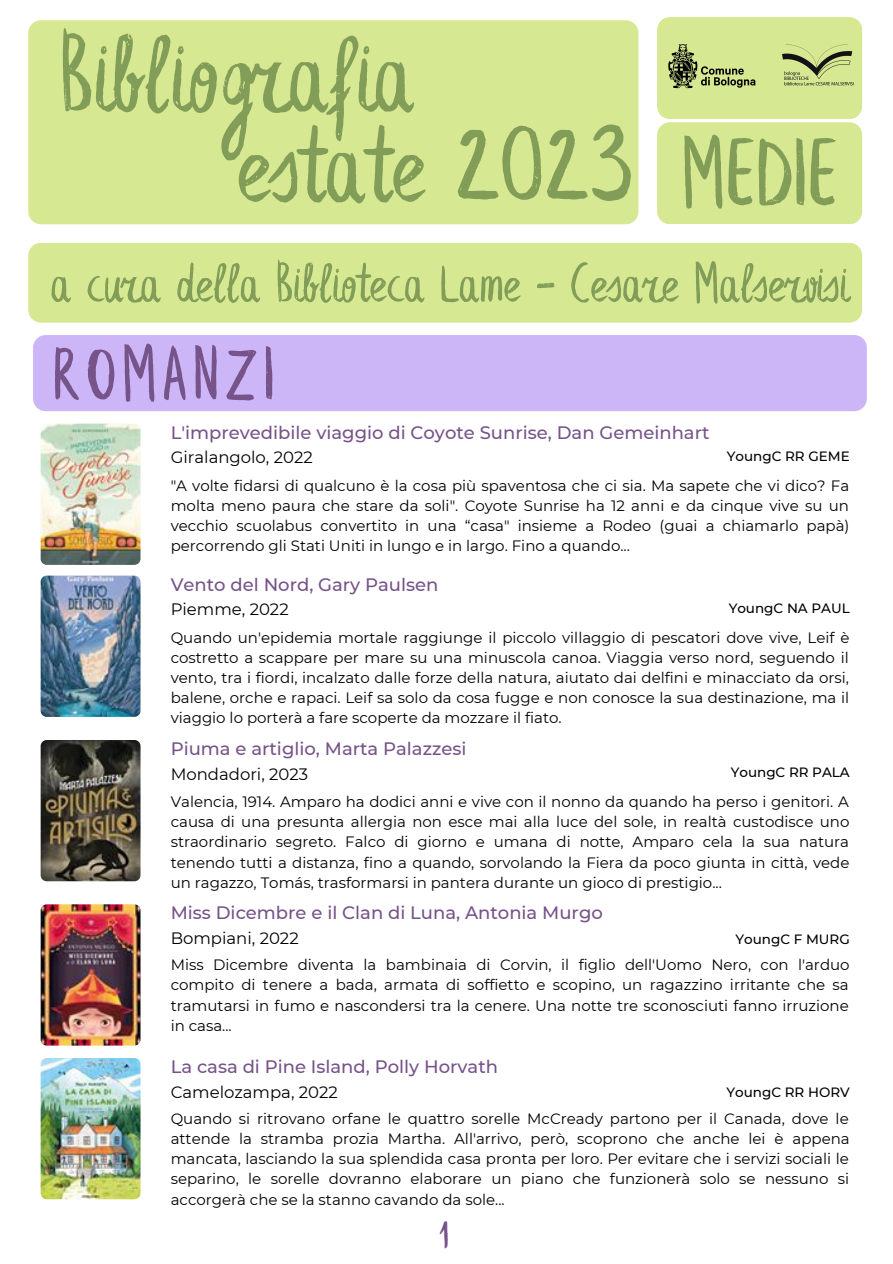
<style>
.page{position:relative;width:893px;height:1264px;background:#fff}
.page>*{position:absolute;margin:0;border:0;box-sizing:border-box;transform-origin:0 0}
.t1{font:112.35px "Leafy Extended";color:#819d57}
.t2{font:99px "Leafy Extended";color:#819d57}
.t3{font:78px "Leafy Extended";letter-spacing:.085em;color:#765389}
.t4{font:57px "Leafy Extended";color:#819d57}
.t5{font:37.5px "Leafy Extended";color:#765389}
.t6{font:500 18px "Montserrat";color:#765389}
.t7{font:16.5px "Montserrat";color:#000}
.t8{font:15px/20.2px "Montserrat";color:#000;text-align:justify}
.t9{font:500 13.5px "Montserrat";color:#000}
</style>
<div class="page">
<div style="left:33px;top:335px;width:833px;height:76px;background:#ccb6f8;border-radius:13px"></div>
<div style="left:28px;top:20px;width:610px;height:204px;background:#d7e893;border-radius:13px"></div>
<div style="left:657px;top:122px;width:205px;height:102px;background:#d7e893;border-radius:13px"></div>
<div style="left:28px;top:243px;width:834px;height:80px;background:#d7e893;border-radius:13px"></div>
<div style="left:657px;top:17px;width:205px;height:102px;background:#d7e893;border-radius:13px"></div>
<img style="left:668px;top:20px;width:194px;height:91px">
<img style="left:41px;top:423px;width:99px;height:142px;border-radius:6px">
<img style="left:41px;top:575px;width:99px;height:141px;border-radius:6px">
<img style="left:41px;top:740px;width:99px;height:141px;border-radius:6px">
<img style="left:41px;top:904px;width:99px;height:141px;border-radius:6px">
<img style="left:41px;top:1057px;width:99px;height:142px;border-radius:6px">
<p class="t1" style="left:59px;top:28px;width:357px">Bibliografia</p>
<p class="t1" style="left:237px;top:119px;width:399px">estate 2023</p>
<p class="t2" style="left:681px;top:132px;width:158px">MEDIE</p>
<p class="t4" style="left:50px;top:260px;width:799px">a cura della Biblioteca Lame - Cesare Malservisi</p>
<p class="t3" style="left:53px;top:342px;width:223px">ROMANZI</p>
<p class="t6" style="left:171px;top:421px;width:540px">L'imprevedibile viaggio di Coyote Sunrise, Dan Gemeinhart</p>
<p class="t7" style="left:171px;top:447px;width:143px">Giralangolo, 2022</p>
<p class="t8" style="left:171px;top:475px;width:680px">"A volte fidarsi di qualcuno è la cosa più spaventosa che ci sia. Ma sapete che vi dico? Fa molta meno paura che stare da soli". Coyote Sunrise ha 12 anni e da cinque vive su un vecchio scuolabus convertito in una “casa" insieme a Rodeo (guai a chiamarlo papà) percorrendo gli Stati Uniti in lungo e in largo. Fino a quando...</p>
<p class="t9" style="left:726px;top:447px;width:124px">YoungC RR GEME</p>
<p class="t6" style="left:171px;top:573px;width:269px">Vento del Nord, Gary Paulsen</p>
<p class="t7" style="left:171px;top:599px;width:119px">Piemme, 2022</p>
<p class="t8" style="left:171px;top:627px;width:680px">Quando un'epidemia mortale raggiunge il piccolo villaggio di pescatori dove vive, Leif è costretto a scappare per mare su una minuscola canoa. Viaggia verso nord, seguendo il vento, tra i fiordi, incalzato dalle forze della natura, aiutato dai delfini e minacciato da orsi, balene, orche e rapaci. Leif sa solo da cosa fugge e non conosce la sua destinazione, ma il viaggio lo porterà a fare scoperte da mozzare il fiato.</p>
<p class="t9" style="left:728px;top:599px;width:123px">YoungC NA PAUL</p>
<p class="t6" style="left:171px;top:737px;width:297px">Piuma e artiglio, Marta Palazzesi</p>
<p class="t7" style="left:171px;top:763px;width:139px">Mondadori, 2023</p>
<p class="t8" style="left:171px;top:791px;width:680px">Valencia, 1914. Amparo ha dodici anni e vive con il nonno da quando ha perso i genitori. A causa di una presunta allergia non esce mai alla luce del sole, in realtà custodisce uno straordinario segreto. Falco di giorno e umana di notte, Amparo cela la sua natura tenendo tutti a distanza, fino a quando, sorvolando la Fiera da poco giunta in città, vede un ragazzo, Tomás, trasformarsi in pantera durante un gioco di prestigio...</p>
<p class="t9" style="left:730px;top:764px;width:121px">YoungC RR PALA</p>
<p class="t6" style="left:171px;top:902px;width:433px">Miss Dicembre e il Clan di Luna, Antonia Murgo</p>
<p class="t7" style="left:171px;top:928px;width:129px">Bompiani, 2022</p>
<p class="t8" style="left:171px;top:954px;width:680px">Miss Dicembre diventa la bambinaia di Corvin, il figlio dell'Uomo Nero, con l'arduo compito di tenere a bada, armata di soffietto e scopino, un ragazzino irritante che sa tramutarsi in fumo e nascondersi tra la cenere. Una notte tre sconosciuti fanno irruzione in casa...</p>
<p class="t9" style="left:735px;top:930px;width:116px">YoungC F MURG</p>
<p class="t6" style="left:171px;top:1055px;width:329px">La casa di Pine Island, Polly Horvath</p>
<p class="t7" style="left:171px;top:1081px;width:169px">Camelozampa, 2022</p>
<p class="t8" style="left:171px;top:1108px;width:680px">Quando si ritrovano orfane le quattro sorelle McCready partono per il Canada, dove le attende la stramba prozia Martha. All'arrivo, però, scoprono che anche lei è appena mancata, lasciando la sua splendida casa pronta per loro. Per evitare che i servizi sociali le separino, le sorelle dovranno elaborare un piano che funzionerà solo se nessuno si accorgerà che se la stanno cavando da sole...</p>
<p class="t9" style="left:726px;top:1084px;width:125px">YoungC RR HORV</p>
<p class="t5" style="left:439px;top:1219px;width:11px">1</p>
</div>
